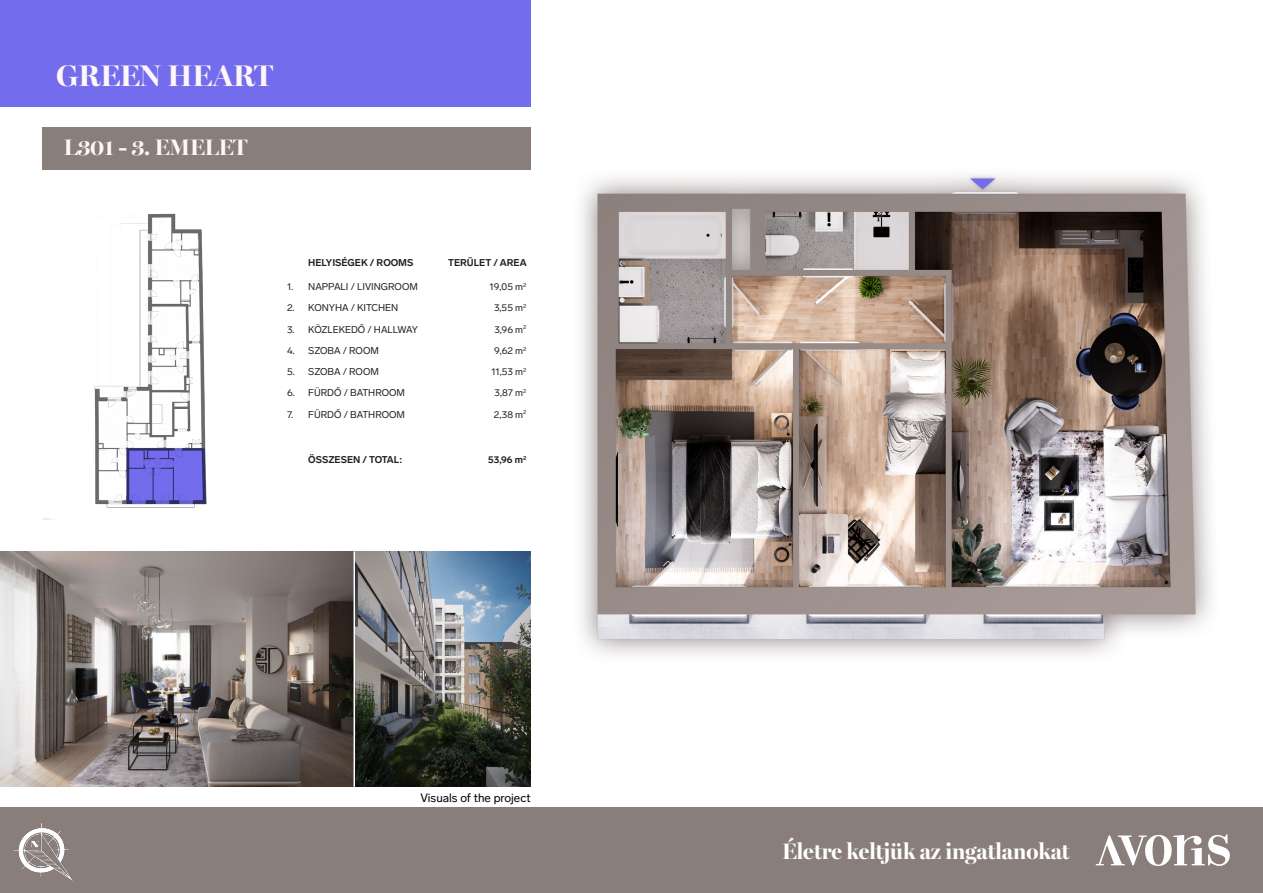
<style>
.page{position:relative;width:1263px;height:893px;background:#fff}
.page>*{position:absolute;margin:0;border:0;box-sizing:border-box;transform-origin:0 0}
.t1{font:700 30px "Miller Banner";color:#fef6f7}
.t2{font:700 22.5px "Miller Banner";color:#fff}
.t3{font:700 22.5px "Miller Banner";color:#fef6f7}
.t4{font:12px "Lab Grotesque";color:#000}
.t5{font:9.75px "Lab Grotesque";color:#231f20}
.t6{font:700 9.75px "Lab Grotesque";color:#231f20}
</style>
<div class="page">
<img style="left:0;top:551px;width:531px;height:236px">
<img style="left:581px;top:175px;width:630px;height:481px">
<div style="left:0;top:808px;width:1263px;height:85px;background:#8a7e7a"></div>
<div style="left:0;top:0;width:531px;height:106px;background:#736ced"></div>
<div style="left:43px;top:128px;width:488px;height:42px;background:#8a7e7a"></div>
<svg style="left:1096px;top:834px;width:134px;height:32px"></svg>
<img style="left:43px;top:213px;width:164px;height:307px">
<img style="left:13px;top:823px;width:60px;height:58px">
<hr style="left:353px;top:551px;width:2px;height:236px;background:#fff">
<p class="t1" style="left:56px;top:57px;width:218px">GREEN HEART</p>
<p class="t3" style="left:64px;top:133px;width:185px">L301 - 3. EMELET</p>
<p class="t6" style="left:308px;top:256px;width:107px">HELYISÉGEK / ROOMS</p>
<p class="t6" style="left:448px;top:256px;width:80px">TERÜLET / AREA</p>
<p class="t5" style="left:287px;top:281px;width:8px">1.</p>
<p class="t5" style="left:308px;top:281px;width:111px">NAPPALI / LIVINGROOM</p>
<p class="t5" style="left:490px;top:281px;width:38px">19,05 m<sup>2</sup></p>
<p class="t5" style="left:287px;top:302px;width:9px">2.</p>
<p class="t5" style="left:308px;top:302px;width:91px">KONYHA / KITCHEN</p>
<p class="t5" style="left:494px;top:302px;width:34px">3,55 m<sup>2</sup></p>
<p class="t5" style="left:287px;top:323px;width:9px">3.</p>
<p class="t5" style="left:308px;top:323px;width:111px">KÖZLEKEDŐ / HALLWAY</p>
<p class="t5" style="left:494px;top:323px;width:33px">3,96 m<sup>2</sup></p>
<p class="t5" style="left:287px;top:345px;width:9px">4.</p>
<p class="t5" style="left:308px;top:345px;width:72px">SZOBA / ROOM</p>
<p class="t5" style="left:494px;top:345px;width:34px">9,62 m<sup>2</sup></p>
<p class="t5" style="left:287px;top:366px;width:9px">5.</p>
<p class="t5" style="left:308px;top:366px;width:72px">SZOBA / ROOM</p>
<p class="t5" style="left:491px;top:366px;width:37px">11,53 m<sup>2</sup></p>
<p class="t5" style="left:287px;top:387px;width:9px">6.</p>
<p class="t5" style="left:308px;top:387px;width:98px">FÜRDŐ / BATHROOM</p>
<p class="t5" style="left:495px;top:387px;width:33px">3,87 m<sup>2</sup></p>
<p class="t5" style="left:287px;top:408px;width:8px">7.</p>
<p class="t5" style="left:308px;top:408px;width:98px">FÜRDŐ / BATHROOM</p>
<p class="t5" style="left:494px;top:408px;width:34px">2,38 m<sup>2</sup></p>
<p class="t6" style="left:308px;top:454px;width:95px">ÖSSZESEN / TOTAL:</p>
<p class="t6" style="left:488px;top:454px;width:40px">53,96 m<sup>2</sup></p>
<p class="t4" style="left:420px;top:790px;width:112px">Visuals of the project</p>
<p class="t2" style="left:782px;top:838px;width:289px">Életre keltjük az ingatlanokat</p>
</div>
